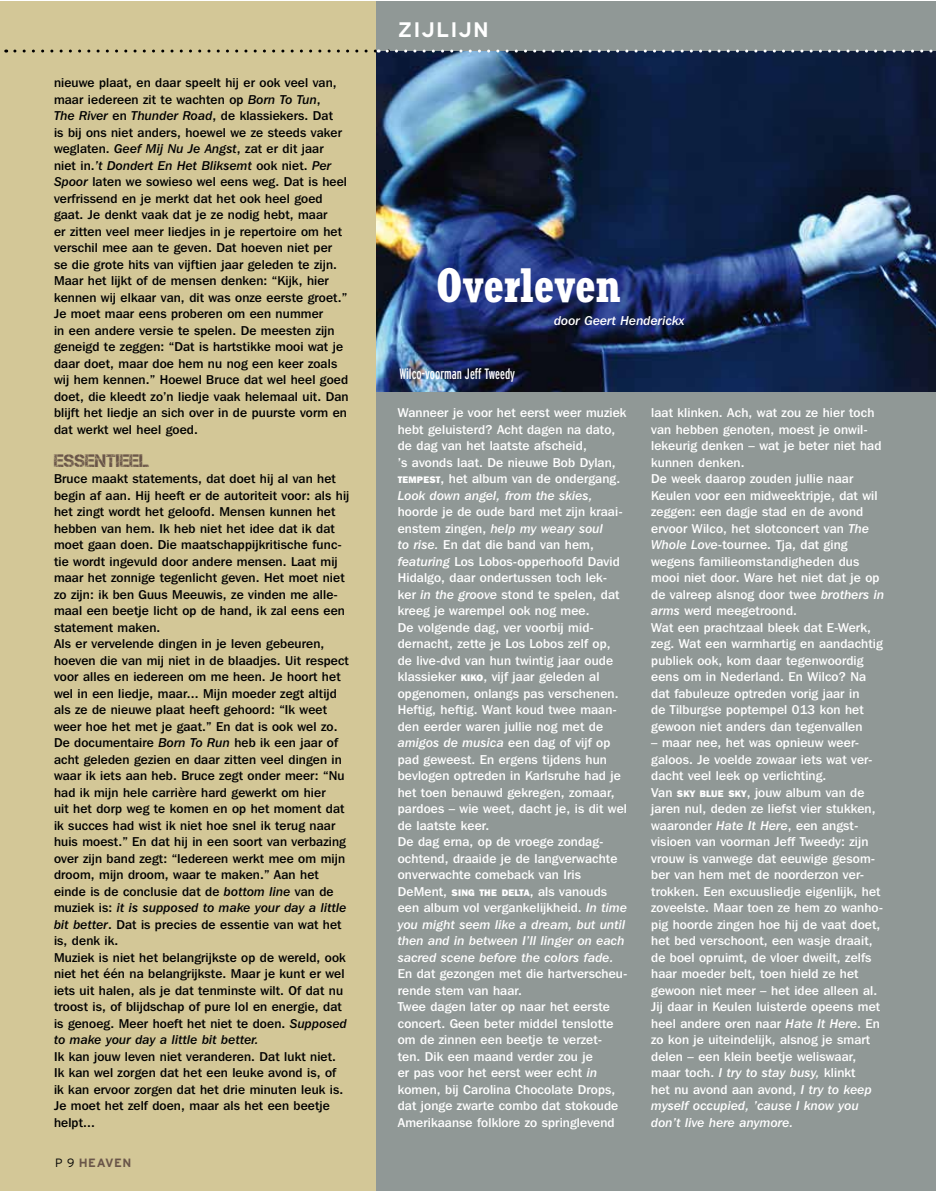
<style>
.page{position:relative;width:936px;height:1191px;background:#fff}
.page>*{position:absolute;margin:0;border:0;box-sizing:border-box;transform-origin:0 0}
.t1{font:700 condensed 48px "Rockwell";color:#fff}
.t2{font:700 21px "Interstate";letter-spacing:.05em;color:#fff}
.t3{font:18px "Captureit";color:#695548}
.t4{font:extra-condensed 15px "Interstate";color:#fff}
.t5{font:500 12.75px/16.5px "Franklin Gothic IT Cby BT";letter-spacing:.01em;color:#fff}
.t6{font:500 12.75px/16.5px "Franklin Gothic IT Cby BT";letter-spacing:.01em;color:#000}
.t7{font:12.75px/16.5px "Franklin Gothic IT Cby BT Med Ital";letter-spacing:.01em;color:#fff;text-align:justify}
.t8{font:12.75px "Franklin Gothic IT Cby BT Med Ital";letter-spacing:.01em;color:#000}
.t9{font:700 12px "Interstate";letter-spacing:.05em;color:#695548}
.s1{font-family:"Franklin Gothic IT Cby BT Med Ital";font-weight:400}
.s2{font-family:"Franklin Gothic IT Cby BT";font-weight:500}
.s3{font-weight:300;color:#000}
.s4{font-weight:800;font-size:9.45px}
</style>
<div class="page">
<div style="left:0;top:1px;width:376px;height:1190px;background:#d3c797"></div>
<div style="left:376px;top:1px;width:558px;height:1190px;background:#909896"></div>
<img style="left:376px;top:53px;width:558px;height:338px">
<svg style="left:15px;top:50px;width:921px;height:3px"></svg>
<p class="t6" style="left:54px;top:74px;width:289px">nieuwe plaat, en daar speelt hij er ook veel van, maar iedereen zit te wachten op <span class="s1">Born To Tun</span>, <span class="s1">The River</span> en <span class="s1">Thunder Road</span>, de klassiekers. Dat is bij ons niet anders, hoewel we ze steeds vaker weglaten. <span class="s1">Geef Mij Nu Je Angst</span>, zat er dit jaar</p>
<p class="t8" style="left:54px;top:157px;width:279px"><span class="s2">niet in.</span>’t Dondert En Het Bliksemt <span class="s2">ook niet.</span> Per</p>
<p class="t6" style="left:54px;top:173px;width:296px"><span class="s1">Spoor</span> laten we sowieso wel eens weg. Dat is heel verfrissend en je merkt dat het ook heel goed gaat. Je denkt vaak dat je ze nodig hebt, maar<br>er zitten veel meer liedjes in je repertoire om het verschil mee aan te geven. Dat hoeven niet per se die grote hits van vijftien jaar geleden te zijn.<br>Maar het lijkt of de mensen denken: “Kijk, hier kennen wij elkaar van, dit was onze eerste groet.” Je moet maar eens proberen om een nummer<br>in een andere versie te spelen. De meesten zijn geneigd te zeggen: “Dat is hartstikke mooi wat je daar doet, maar doe hem nu nog een keer zoals wij hem kennen.” Hoewel Bruce dat wel heel goed doet, die kleedt zo’n liedje vaak helemaal uit. Dan blijft het liedje an sich over in de puurste vorm en dat werkt wel heel goed.</p>
<h3 class="t3" style="left:54px;top:450px;width:97px">ESSENTIEEL</h3>
<p class="t6" style="left:54px;top:470px;width:297px">Bruce maakt statements, dat doet hij al van het begin af aan. Hij heeft er de autoriteit voor: als hij het zingt wordt het geloofd. Mensen kunnen het hebben van hem. Ik heb niet het idee dat ik dat moet gaan doen. Die maatschappijkritische func&shy;tie wordt ingevuld door andere mensen. Laat mij maar het zonnige tegenlicht geven. Het moet niet zo zijn: ik ben Guus Meeuwis, ze vinden me alle&shy;maal een beetje licht op de hand, ik zal eens een statement maken.<br>Als er vervelende dingen in je leven gebeuren, hoeven die van mij niet in de blaadjes. Uit respect voor alles en iedereen om me heen. Je hoort het wel in een liedje, maar... Mijn moeder zegt altijd als ze de nieuwe plaat heeft gehoord: “Ik weet weer hoe het met je gaat.” En dat is ook wel zo.<br>De documentaire <span class="s1">Born To Run</span> heb ik een jaar of acht geleden gezien en daar zitten veel dingen in waar ik iets aan heb. Bruce zegt onder meer: “Nu had ik mijn hele carrière hard gewerkt om hier<br>uit het dorp weg te komen en op het moment dat ik succes had wist ik niet hoe snel ik terug naar huis moest.” En dat hij in een soort van verbazing over zijn band zegt: “Iedereen werkt mee om mijn droom, mijn droom, waar te maken.” Aan het einde is de conclusie dat de <span class="s1">bottom line</span> van de</p>
<p class="t8" style="left:54px;top:900px;width:294px"><span class="s2">muziek is:</span> it is supposed to make your day a little</p>
<p class="t6" style="left:54px;top:916px;width:294px"><span class="s1">bit better</span>. Dat is precies de essentie van wat het is, denk ik.<br>Muziek is niet het belangrijkste op de wereld, ook niet het één na belangrijkste. Maar je kunt er wel iets uit halen, als je dat tenminste wilt. Of dat nu troost is, of blijdschap of pure lol en energie, dat is genoeg. Meer hoeft het niet te doen. <span class="s1">Supposed</span></p>
<p class="t8" style="left:54px;top:1032px;width:206px">to make your day a little bit better.</p>
<p class="t6" style="left:54px;top:1047px;width:291px">Ik kan jouw leven niet veranderen. Dat lukt niet.<br>Ik kan wel zorgen dat het een leuke avond is, of ik kan ervoor zorgen dat het drie minuten leuk is.<br>Je moet het zelf doen, maar als het een beetje helpt...</p>
<p class="t9" style="left:55px;top:1155px;width:78px"><span class="s3">P 9</span> HEAVEN</p>
<h2 class="t2" style="left:398px;top:18px;width:93px">ZIJLIJN</h2>
<h1 class="t1" style="left:436px;top:257px;width:186px">Overleven</h1>
<p class="t4" style="left:399px;top:365px;width:117px">Wilco-voorman Jeff Tweedy</p>
<p class="t7" style="left:554px;top:312px;width:132px">door Geert Henderickx</p>
<p class="t5" style="left:398px;top:404px;width:230px">Wanneer je voor het eerst weer muziek hebt geluisterd? Acht dagen na dato, de dag van het laatste afscheid,<br>’s avonds laat. De nieuwe Bob Dylan, <span class="s4">TEMPEST</span>, het album van de ondergang.</p>
<p class="t7" style="left:398px;top:487px;width:196px">Look down angel, from the skies,</p>
<p class="t5" style="left:398px;top:503px;width:226px">hoorde je de oude bard met zijn kraai-</p>
<p class="t7" style="left:398px;top:520px;width:207px"><span class="s2">enstem zingen,</span> help my weary soul</p>
<p class="t5" style="left:398px;top:536px;width:223px"><span class="s1">to rise.</span> En dat die band van hem, <span class="s1">featuring</span> Los Lobos-opperhoofd David Hidalgo, daar ondertussen toch lek&shy;ker <span class="s1">in the groove</span> stond te spelen, dat kreeg je warempel ook nog mee.<br>De volgende dag, ver voorbij mid&shy;dernacht, zette je Los Lobos zelf op, de live-dvd van hun twintig jaar oude klassieker <span class="s4">KIKO</span>, vijf jaar geleden al opgenomen, onlangs pas verschenen.<br>Heftig, heftig. Want koud twee maan&shy;den eerder waren jullie nog met de</p>
<p class="t7" style="left:398px;top:734px;width:214px">amigos de musica <span class="s2">een dag of vijf op</span></p>
<p class="t5" style="left:398px;top:751px;width:231px">pad geweest. En ergens tijdens hun bevlogen optreden in Karlsruhe had je het toen benauwd gekregen, zomaar, pardoes – wie weet, dacht je, is dit wel de laatste keer.<br>De dag erna, op de vroege zondag&shy;ochtend, draaide je de langverwachte onverwachte comeback van Iris DeMent, <span class="s4">SING THE DELTA</span>, als vanouds een album vol vergankelijkheid. <span class="s1">In time</span></p>
<p class="t7" style="left:398px;top:916px;width:229px">you might seem like a dream, but until then and in between I’ll linger on each sacred scene before the colors fade.</p>
<p class="t5" style="left:398px;top:965px;width:231px">En dat gezongen met die hartverscheu&shy;rende stem van haar.<br>Twee dagen later op naar het eerste concert. Geen beter middel tenslotte om de zinnen een beetje te verzet&shy;ten. Dik een maand verder zou je<br>er pas voor het eerst weer echt <span class="s1">in </span>komen, bij Carolina Chocolate Drops, dat jonge zwarte combo dat stokoude Amerikaanse folklore zo springlevend</p>
<p class="t5" style="left:651px;top:404px;width:235px">laat klinken. Ach, wat zou ze hier toch van hebben genoten, moest je onwil&shy;lekeurig denken – wat je beter niet had kunnen denken.<br>De week daarop zouden jullie naar Keulen voor een midweektripje, dat wil zeggen: een dagje stad en de avond ervoor Wilco, het slotconcert van <span class="s1">The Whole Love</span>-tournee. Tja, dat ging wegens familieomstandigheden dus mooi niet door. Ware het niet dat je op de valreep alsnog door twee <span class="s1">brothers in arms</span> werd meegetroond.<br>Wat een prachtzaal bleek dat E-Werk, zeg. Wat een warmhartig en aandachtig publiek ook, kom daar tegenwoordig eens om in Nederland. En Wilco? Na dat fabuleuze optreden vorig jaar in<br>de Tilburgse poptempel 013 kon het gewoon niet anders dan tegenvallen</p>
<p class="t5" style="left:651px;top:734px;width:233px">– maar nee, het was opnieuw weer&shy;galoos. Je voelde zowaar iets wat ver&shy;dacht veel leek op verlichting.<br>Van <span class="s4">SKY BLUE SKY</span>, jouw album van de jaren nul, deden ze liefst vier stukken, waaronder <span class="s1">Hate It Here</span>, een angst&shy;visioen van voorman Jeff Tweedy: zijn vrouw is vanwege dat eeuwige gesom&shy;ber van hem met de noorderzon ver&shy;trokken. Een excuusliedje eigenlijk, het zoveelste. Maar toen ze hem zo wanho&shy;pig hoorde zingen hoe hij de vaat doet, het bed verschoont, een wasje draait, de boel opruimt, de vloer dweilt, zelfs haar moeder belt, toen hield ze het gewoon niet meer – het idee alleen al.<br>Jij daar in Keulen luisterde opeens met heel andere oren naar <span class="s1">Hate It Here</span>. En zo kon je uiteindelijk, alsnog je smart delen – een klein beetje weliswaar, maar toch. <span class="s1">I try to stay busy,</span> klinkt<br>het nu avond aan avond, <span class="s1">I try to keep</span></p>
<p class="t7" style="left:651px;top:1097px;width:209px">myself occupied, ’cause I know you don’t live here anymore.</p>
</div>
